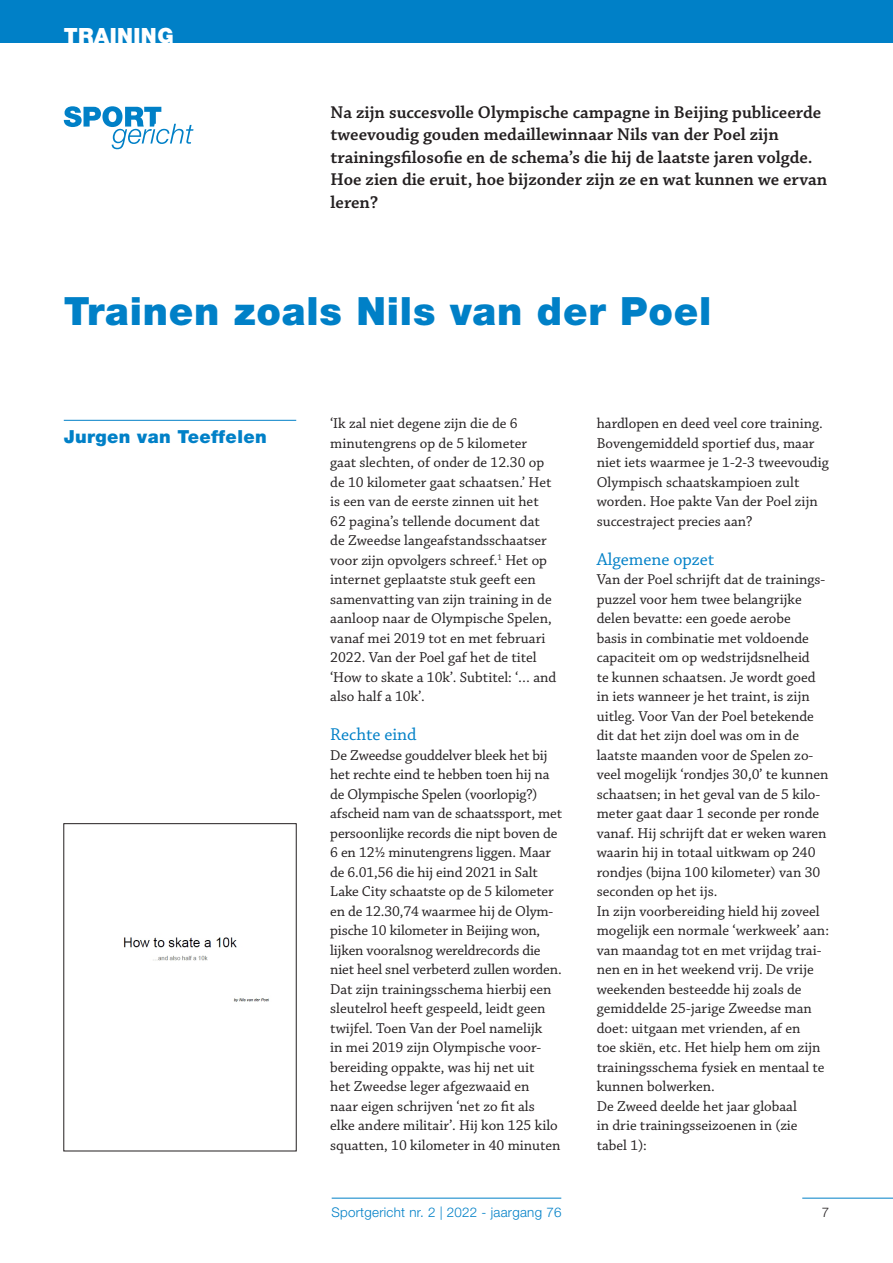
<style>
.page{position:relative;width:893px;height:1263px;background:#fff}
.page>*{position:absolute;margin:0;border:0;box-sizing:border-box;transform-origin:0 0}
._01_-_Kop{font:900 39px "Helvetica Neue LT Std";letter-spacing:.02em;color:#0080c7}
.t1{font:900 21px "Helvetica Neue LT Std";letter-spacing:.02em;color:#fff}
._02_-_Intro{font:600 18px/22.5px "Chaparral Pro";color:#231f20}
.t2{font:18px "Chaparral Pro";color:#0080c7}
.t3{font:900 18px "Helvetica Neue LT Std";letter-spacing:.02em;color:#0080c7}
.t4{font:15px/19.5px "Chaparral Pro";color:#231f20}
.t5{font:300 13.35px "Helvetica Neue LT Std";letter-spacing:.02em;color:#0080c7}
.t6{font:300 13.35px "Helvetica Neue LT Std";color:#231f20}
</style>
<div class="page">
<hr style="left:332px;top:1198px;width:229px;height:1px;background:#0080c7">
<hr style="left:802px;top:1198px;width:91px;height:1px;background:#0080c7">
<hr style="left:64px;top:420px;width:232px;height:1px;background:#0080c7">
<svg style="left:64px;top:106px;width:129px;height:43px"></svg>
<div style="left:0;top:0;width:893px;height:43px;background:#0080c7"></div>
<img style="left:123px;top:937px;width:146px;height:65px">
<div style="left:63px;top:823px;width:234px;height:328px;border:1px solid #231f20"></div>
<p class="t1" style="left:64px;top:23px;width:111px">TRAINING</p>
<p class="_02_-_Intro" style="left:331px;top:101px;width:498px">Na zijn succesvolle Olympische campagne in Beijing publiceerde tweevoudig gouden medaillewinnaar Nils van der Poel zijn trainingsfilosofie en de schema’s die hij de laatste jaren volgde.<br>Hoe zien die eruit, hoe bijzonder zijn ze en wat kunnen we ervan leren?</p>
<p class="_01_-_Kop" style="left:64px;top:288px;width:649px">Trainen zoals Nils van der Poel</p>
<p class="t3" style="left:64px;top:426px;width:204px">Jurgen van Teeffelen</p>
<p class="t4" style="left:330px;top:414px;width:228px">‘Ik zal niet degene zijn die de 6 minutengrens op de 5 kilometer gaat slechten, of onder de 12.30 op de 10 kilometer gaat schaatsen.’ Het is een van de eerste zinnen uit het 62 pagina’s tellende document dat de Zweedse langeafstandsschaatser voor zijn opvolgers schreef.<sup>1</sup> Het op internet geplaatste stuk geeft een samenvatting van zijn training in de aanloop naar de Olympische Spelen, vanaf mei 2019 tot en met februari 2022. Van der Poel gaf het de titel ‘How to skate a 10k’. Subtitel: ‘… and also half a 10k’.</p>
<p class="t2" style="left:330px;top:725px;width:88px">Rechte eind</p>
<p class="t4" style="left:330px;top:746px;width:234px">De Zweedse gouddelver bleek het bij het rechte eind te hebben toen hij na de Olympische Spelen (voorlopig?) afscheid nam van de schaatssport, met persoonlijke records die nipt boven de 6 en 12½ minutengrens liggen. Maar de 6.01,56 die hij eind 2021 in Salt Lake City schaatste op de 5 kilometer en de 12.30,74 waarmee hij de Olym&shy;pische 10 kilometer in Beijing won, lijken vooralsnog wereldrecords die niet heel snel verbeterd zullen worden.</p>
<p class="t4" style="left:330px;top:980px;width:232px">Dat zijn trainingsschema hierbij een sleutelrol heeft gespeeld, leidt geen twijfel. Toen Van der Poel namelijk<br>in mei 2019 zijn Olympische voor&shy;bereiding oppakte, was hij net uit<br>het Zweedse leger afgezwaaid en naar eigen schrijven ‘net zo fit als elke andere militair’. Hij kon 125 kilo squatten, 10 kilometer in 40 minuten</p>
<p class="t4" style="left:597px;top:414px;width:233px">hardlopen en deed veel core training.<br>Bovengemiddeld sportief dus, maar niet iets waarmee je 1-2-3 tweevoudig Olympisch schaatskampioen zult worden. Hoe pakte Van der Poel zijn succestraject precies aan?</p>
<p class="t2" style="left:597px;top:549px;width:119px">Algemene opzet</p>
<p class="t4" style="left:597px;top:570px;width:233px">Van der Poel schrijft dat de trainings&shy;puzzel voor hem twee belangrijke delen bevatte: een goede aerobe<br>basis in combinatie met voldoende capaciteit om op wedstrijdsnelheid<br>te kunnen schaatsen. Je wordt goed in iets wanneer je het traint, is zijn uitleg. Voor Van der Poel betekende dit dat het zijn doel was om in de laatste maanden voor de Spelen zo&shy;veel mogelijk ‘rondjes 30,0’ te kunnen schaatsen; in het geval van de 5 kilo&shy;meter gaat daar 1 seconde per ronde vanaf. Hij schrijft dat er weken waren waarin hij in totaal uitkwam op 240 rondjes (bijna 100 kilometer) van 30 seconden op het ijs.</p>
<p class="t4" style="left:597px;top:902px;width:234px">In zijn voorbereiding hield hij zoveel mogelijk een normale ‘werkweek’ aan: van maandag tot en met vrijdag trai&shy;nen en in het weekend vrij. De vrije weekenden besteedde hij zoals de gemiddelde 25-jarige Zweedse man doet: uitgaan met vrienden, af en<br>toe skiën, etc. Het hielp hem om zijn trainingsschema fysiek en mentaal te kunnen bolwerken.</p>
<p class="t4" style="left:597px;top:1097px;width:202px;text-align:justify">De Zweed deelde het jaar globaal in drie trainingsseizoenen in (zie tabel 1):</p>
<p class="t5" style="left:331px;top:1204px;width:232px">Sportgericht nr. 2 | 2022 - jaargang 76</p>
<p class="t6" style="left:822px;top:1204px;width:9px">7</p>
</div>
